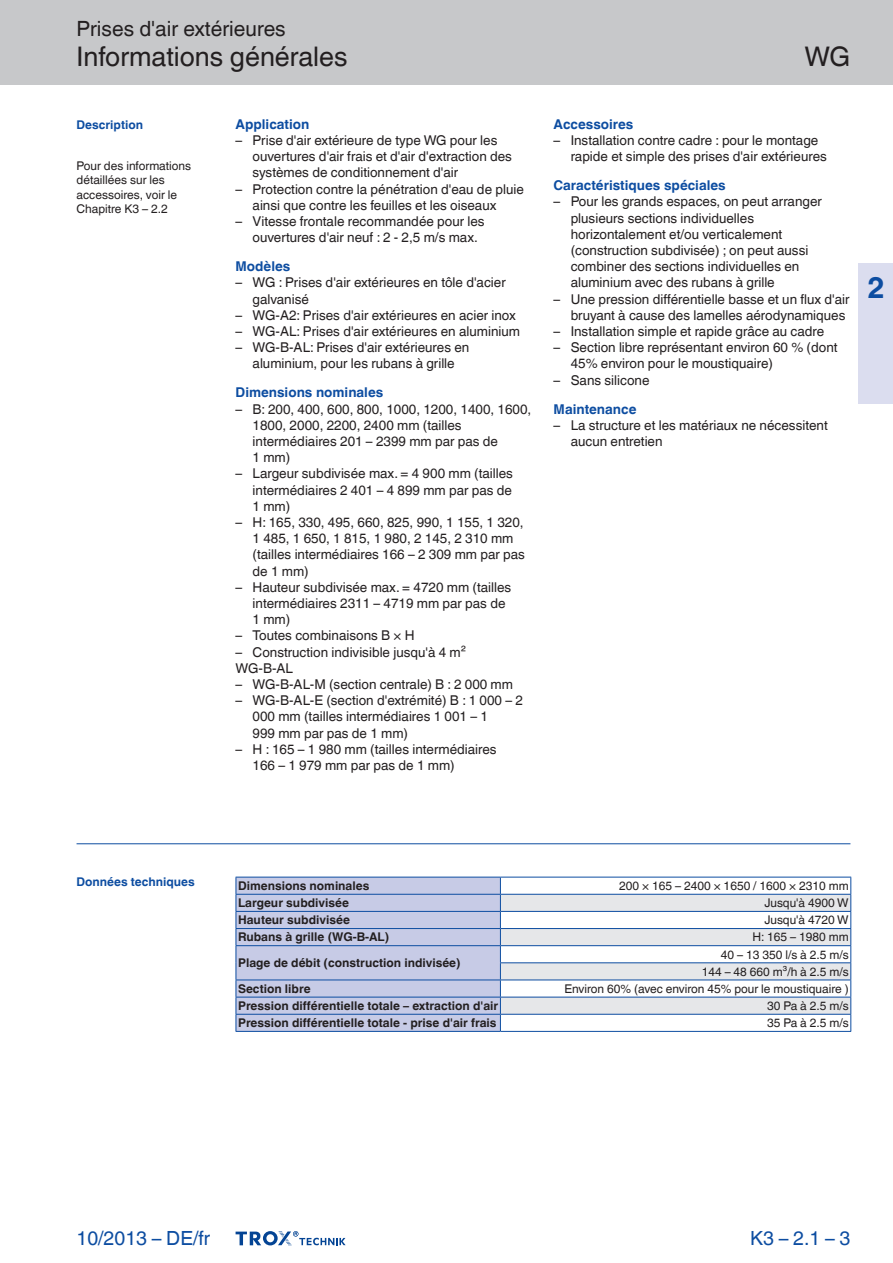
<style>
.page{position:relative;width:893px;height:1263px;background:#fff}
.page>*{position:absolute;margin:0;border:0;box-sizing:border-box;transform-origin:0 0}
.t1{font:700 30px "TROX Helvetica";color:#0d4da1}
.t2{font:27px "TROX Helvetica";color:#231f20}
.t3{font:21px "TROX Helvetica";color:#231f20}
.t4{font:19.5px "TROX Helvetica";color:#0d4da1}
.t5{font:13.5px/16.2px "TROX Helvetica";color:#231f20}
.t6{font:700 13.5px "TROX Helvetica";color:#0d4da1}
.t7{font:12px/14.4px "TROX Helvetica";color:#231f20}
.t8{font:700 12px "TROX Helvetica";color:#231f20}
.t9{font:700 12px "TROX Helvetica";color:#0d4da1}
</style>
<div class="page">
<div style="left:0;top:0;width:893px;height:85px;background:#c7c8ca"></div>
<div style="left:859px;top:264px;width:34px;height:140px;background:#dbddef"></div>
<hr style="left:77px;top:843px;width:773px;height:1px;background:#0d4da1">
<hr style="left:236px;top:1031px;width:264px;height:1px;background:#0d4da1">
<hr style="left:500px;top:1031px;width:351px;height:1px;background:#0d4da1">
<svg style="left:236px;top:877px;width:615px;height:154px"></svg>
<svg style="left:236px;top:1231px;width:110px;height:15px"></svg>
<h3 class="t3" style="left:77px;top:17px;width:211px">Prises d'air extérieures</h3>
<h2 class="t2" style="left:77px;top:41px;width:273px">Informations générales</h2>
<h2 class="t2" style="left:804px;top:41px;width:48px">WG</h2>
<p class="t9" style="left:77px;top:117px;width:68px">Description</p>
<p class="t7" style="left:77px;top:159px;width:116px">Pour des informations détaillées sur les accessoires, voir le<br>Chapitre K3 – 2.2</p>
<p class="t6" style="left:236px;top:116px;width:75px">Application</p>
<p class="t5" style="left:253px;top:132px;width:261px;text-indent:-17px">– Prise d'air extérieure de type WG pour les ouvertures d'air frais et d'air d'extraction des systèmes de conditionnement d'air</p>
<p class="t5" style="left:253px;top:181px;width:273px;text-indent:-17px">– Protection contre la pénétration d'eau de pluie ainsi que contre les feuilles et les oiseaux</p>
<p class="t5" style="left:253px;top:213px;width:234px;text-indent:-17px">– Vitesse frontale recommandée pour les ouvertures d'air neuf : 2 - 2,5 m/s max.</p>
<p class="t6" style="left:236px;top:259px;width:56px">Modèles</p>
<p class="t5" style="left:253px;top:275px;width:255px;text-indent:-17px">– WG : Prises d'air extérieures en tôle d'acier galvanisé</p>
<p class="t5" style="left:236px;top:307px;width:282px">– WG-A2: Prises d'air extérieures en acier inox</p>
<p class="t5" style="left:236px;top:323px;width:286px">– WG-AL: Prises d'air extérieures en aluminium</p>
<p class="t5" style="left:236px;top:339px;width:235px;text-align:center">– WG-B-AL: Prises d'air extérieures en aluminium, pour les rubans à grille</p>
<p class="t6" style="left:236px;top:385px;width:149px">Dimensions nominales</p>
<p class="t5" style="left:253px;top:401px;width:280px;text-indent:-17px">– B: 200, 400, 600, 800, 1000, 1200, 1400, 1600,<br>1800, 2000, 2200, 2400 mm (tailles intermédiaires 201 – 2399 mm par pas de<br>1 mm)</p>
<p class="t5" style="left:253px;top:465px;width:262px;text-align:justify;text-indent:-17px">– Largeur subdivisée max. = 4 900 mm (tailles intermédiaires 2 401 – 4 899 mm par pas de 1 mm)</p>
<p class="t5" style="left:253px;top:514px;width:274px;text-indent:-17px">– H: 165, 330, 495, 660, 825, 990, 1 155, 1 320, 1 485, 1 650, 1 815, 1 980, 2 145, 2 310 mm (tailles intermédiaires 166 – 2 309 mm par pas de 1 mm)</p>
<p class="t5" style="left:253px;top:579px;width:260px;text-indent:-17px">– Hauteur subdivisée max. = 4720 mm (tailles intermédiaires 2311 – 4719 mm par pas de<br>1 mm)</p>
<p class="t5" style="left:236px;top:627px;width:181px">– Toutes combinaisons B × H</p>
<p class="t5" style="left:236px;top:644px;width:232px">– Construction indivisible jusqu'à 4 m²<br>WG-B-AL</p>
<p class="t5" style="left:236px;top:676px;width:279px">– WG-B-AL-M (section centrale) B : 2 000 mm</p>
<p class="t5" style="left:253px;top:692px;width:272px;text-indent:-17px">– WG-B-AL-E (section d'extrémité) B : 1 000 – 2<br>000 mm (tailles intermédiaires 1 001 – 1<br>999 mm par pas de 1 mm)</p>
<p class="t5" style="left:253px;top:741px;width:246px;text-indent:-17px">– H : 165 – 1 980 mm (tailles intermédiaires<br>166 – 1 979 mm par pas de 1 mm)</p>
<p class="t6" style="left:554px;top:116px;width:81px">Accessoires</p>
<p class="t5" style="left:571px;top:132px;width:258px;text-indent:-17px">– Installation contre cadre : pour le montage rapide et simple des prises d'air extérieures</p>
<p class="t6" style="left:554px;top:178px;width:174px">Caractéristiques spéciales</p>
<p class="t5" style="left:571px;top:194px;width:253px;text-indent:-17px">– Pour les grands espaces, on peut arranger plusieurs sections individuelles horizontalement et/ou verticalement (construction subdivisée) ; on peut aussi combiner des sections individuelles en aluminium avec des rubans à grille</p>
<p class="t5" style="left:571px;top:291px;width:280px;text-indent:-17px">– Une pression différentielle basse et un flux d'air bruyant à cause des lamelles aérodynamiques</p>
<p class="t5" style="left:554px;top:323px;width:272px">– Installation simple et rapide grâce au cadre</p>
<p class="t5" style="left:571px;top:339px;width:268px;text-indent:-17px">– Section libre représentant environ 60 % (dont<br>45% environ pour le moustiquaire)</p>
<p class="t5" style="left:554px;top:372px;width:97px">– Sans silicone</p>
<p class="t6" style="left:554px;top:401px;width:84px">Maintenance</p>
<p class="t5" style="left:571px;top:417px;width:259px;text-indent:-17px">– La structure et les matériaux ne nécessitent aucun entretien</p>
<h1 class="t1" style="left:867px;top:270px;width:19px">2</h1>
<p class="t9" style="left:77px;top:875px;width:120px">Données techniques</p>
<p class="t8" style="left:238px;top:879px;width:133px">Dimensions nominales</p>
<p class="t7" style="left:619px;top:879px;width:231px">200 × 165 – 2400 × 1650 / 1600 × 2310 mm</p>
<p class="t8" style="left:238px;top:896px;width:112px">Largeur subdivisée</p>
<p class="t7" style="left:764px;top:896px;width:86px">Jusqu'à 4900 W</p>
<p class="t8" style="left:238px;top:913px;width:113px">Hauteur subdivisée</p>
<p class="t7" style="left:764px;top:913px;width:86px">Jusqu'à 4720 W</p>
<p class="t8" style="left:238px;top:930px;width:153px">Rubans à grille (WG-B-AL)</p>
<p class="t7" style="left:752px;top:930px;width:98px">H: 165 – 1980 mm</p>
<p class="t8" style="left:238px;top:956px;width:224px">Plage de débit (construction indivisée)</p>
<p class="t7" style="left:702px;top:946px;width:148px;line-height:17.1px;text-align:right">40 – 13 350 l/s à 2.5 m/s<br>144 – 48 660 m³/h à 2.5 m/s</p>
<p class="t8" style="left:238px;top:982px;width:74px">Section libre</p>
<p class="t7" style="left:564px;top:981px;width:286px">Environ 60% (avec environ 45% pour le moustiquaire )</p>
<p class="t8" style="left:238px;top:999px;width:262px">Pression différentielle totale – extraction d'air</p>
<p class="t7" style="left:767px;top:999px;width:83px">30 Pa à 2.5 m/s</p>
<p class="t8" style="left:238px;top:1016px;width:260px">Pression différentielle totale - prise d'air frais</p>
<p class="t7" style="left:767px;top:1016px;width:83px">35 Pa à 2.5 m/s</p>
<h3 class="t4" style="left:77px;top:1227px;width:135px">10/2013 – DE/fr</h3>
<h3 class="t4" style="left:750px;top:1227px;width:102px">K3 – 2.1 – 3</h3>
</div>
